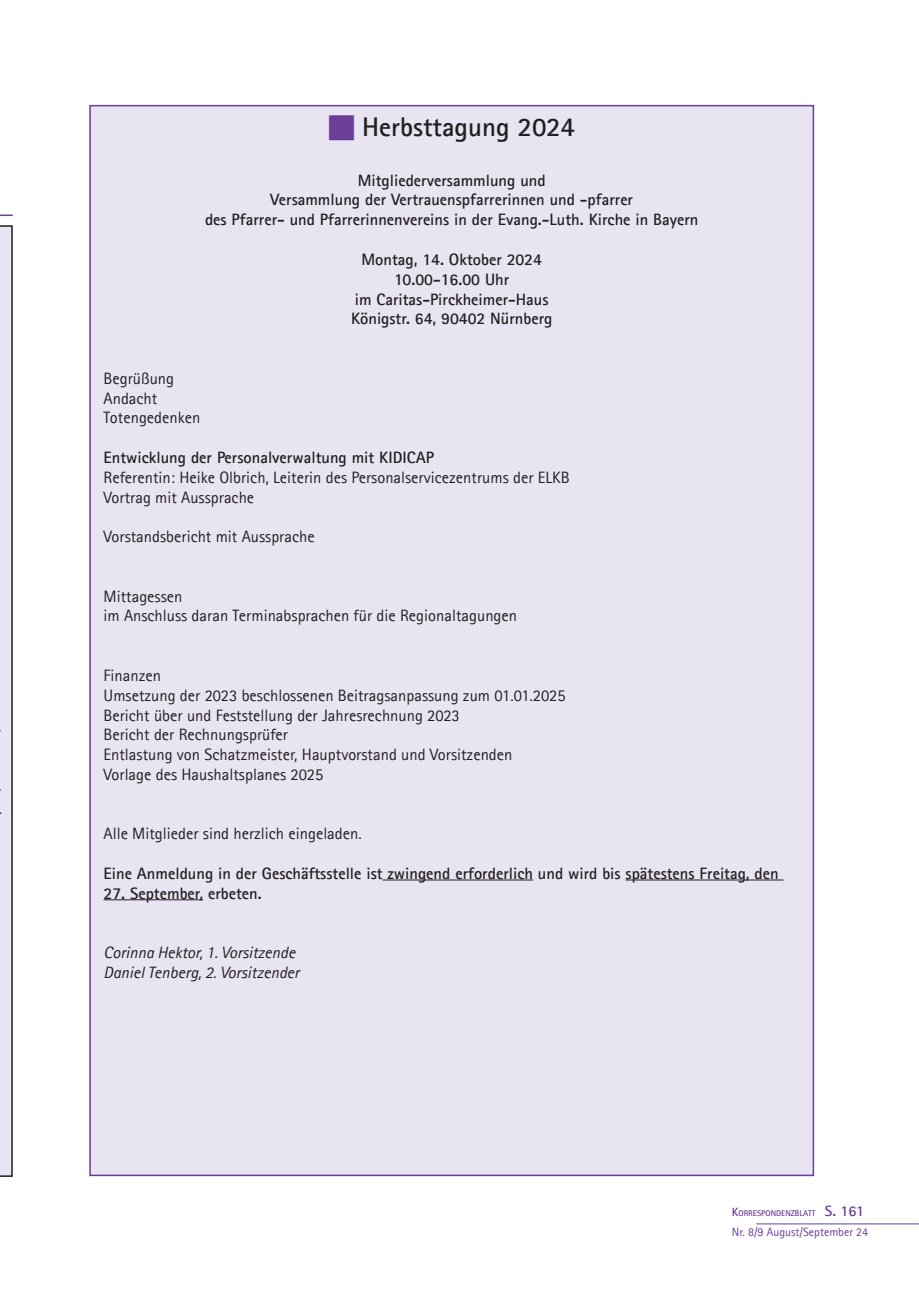
<style>
.page{position:relative;width:919px;height:1289px;background:#fff}
.page>*{position:absolute;margin:0;border:0;box-sizing:border-box;transform-origin:0 0}
.t1{font:700 27px "Agfa Rotis Sans Serif";color:#231f20}
.t2{font:16.5px/19.8px "Agfa Rotis Sans Serif";color:#231f20}
.t3{font:700 16.5px/19.8px "Agfa Rotis Sans Serif";color:#231f20;text-align:center}
.t4{font:italic 16.5px/19.8px "Agfa Rotis Sans Serif";color:#231f20}
.t5{font:12px "Agfa Rotis Sans Serif";color:#6b3e98}
.t6{font:700 8.4px "Agfa Rotis Sans Serif";color:#6b3e98}
.s1{color:#6b3e98}
.s2{font-size:12px}
.s3{font-size:15px}
</style>
<div class="page">
<hr style="left:756px;top:1223px;width:162px;height:1px;background:#6b3e98">
<svg style="left:0;top:225px;width:13px;height:951px;background:#d1ccd8"></svg>
<svg style="left:0;top:214px;width:13px;height:2px"></svg>
<div style="left:90px;top:106px;width:723px;height:1069px;background:#e9e4f1"></div>
<hr style="left:382px;top:879px;width:151px;height:1px;background:#231f20">
<hr style="left:625px;top:879px;width:158px;height:1px;background:#231f20">
<hr style="left:104px;top:899px;width:99px;height:1px;background:#231f20">
<h1 class="t1" style="left:328px;top:110px;width:248px"><span class="s1">■</span> Herbsttagung 2024</h1>
<p class="t3" style="left:205px;top:170px;width:495px">Mitgliederversammlung und<br>Versammlung der Vertrauenspfarrerinnen und -pfarrer<br>des Pfarrer- und Pfarrerinnenvereins in der Evang.-Luth. Kirche in Bayern</p>
<p class="t3" style="left:351px;top:249px;width:203px">Montag, 14. Oktober 2024<br>10.00-16.00 Uhr<br>im Caritas-Pirckheimer-Haus<br>Königstr. 64, 90402 Nürnberg</p>
<p class="t2" style="left:104px;top:368px;width:98px">Begrüßung<br>Andacht<br>Totengedenken</p>
<p class="t3" style="left:104px;top:447px;width:332px">Entwicklung der Personalverwaltung mit KIDICAP</p>
<p class="t2" style="left:104px;top:467px;width:467px">Referentin: Heike Olbrich, Leiterin des Personalservicezentrums der ELKB<br>Vortrag mit Aussprache</p>
<p class="t2" style="left:104px;top:526px;width:213px">Vorstandsbericht mit Aussprache</p>
<p class="t2" style="left:104px;top:586px;width:415px">Mittagessen<br>im Anschluss daran Terminabsprachen für die Regionaltagungen</p>
<p class="t2" style="left:104px;top:665px;width:463px">Finanzen<br>Umsetzung der 2023 beschlossenen Beitragsanpassung zum 01.01.2025<br>Bericht über und Feststellung der Jahresrechnung 2023<br>Bericht der Rechnungsprüfer<br>Entlastung von Schatzmeister, Hauptvorstand und Vorsitzenden<br>Vorlage des Haushaltsplanes 2025</p>
<p class="t2" style="left:104px;top:823px;width:260px">Alle Mitglieder sind herzlich eingeladen.</p>
<p class="t3" style="left:104px;top:863px;width:676px">Eine Anmeldung in der Geschäftsstelle ist zwingend erforderlich und wird bis spätestens Freitag, den</p>
<p class="t3" style="left:103px;top:883px;width:160px">27. September, erbeten.</p>
<p class="t4" style="left:103px;top:942px;width:197px">Corinna Hektor, 1. Vorsitzende<br>Daniel Tenberg, 2. Vorsitzender</p>
<p class="t6" style="left:731px;top:1208px;width:134px"><span class="s2">K</span>ORRESPONDENZBLATT <span class="s3">S. 161</span></p>
<p class="t5" style="left:731px;top:1224px;width:138px">Nr. 8/9 August/September 24</p>
</div>
